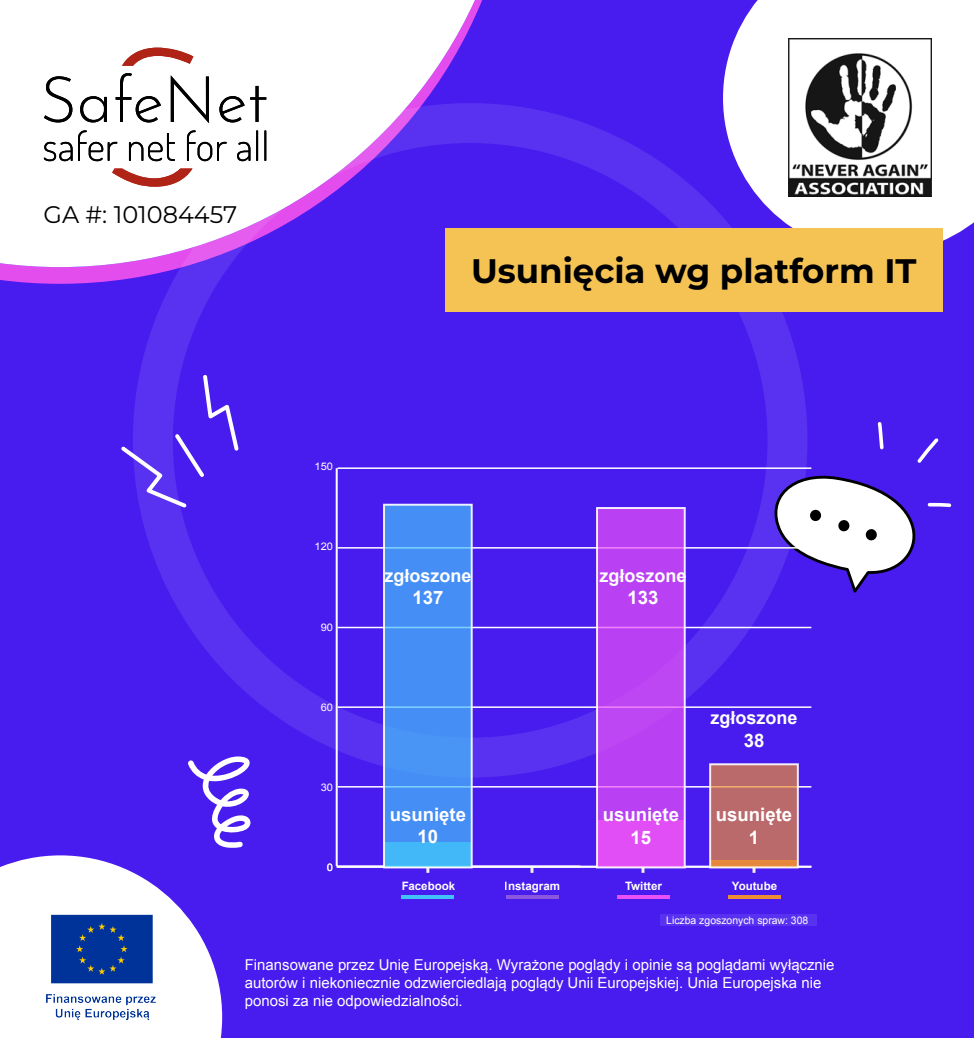
<style>
.page{position:relative;width:974px;height:1038px;background:#481bef}
.page>*{position:absolute;margin:0;border:0;box-sizing:border-box;transform-origin:0 0}
.t1{font:700 34px "Montserrat";color:#000}
.t2{font:24px "Montserrat";color:#000}
.t3{font:700 18.6px/22.2px "Arial";color:#fff;text-align:center}
.t4{font:700 18px "Arial";color:#fff}
.t5{font:15px/18px "Arial";color:#fff}
.t6{font:700 11.6px "Arial";color:#fff}
.t7{font:10.4px "Arial";color:#fff}
.t8{font:10.4px "Arial";color:#fff;scale:1.06 1}
</style>
<div class="page">
<svg style="left:0;top:0;width:482px;height:284px"></svg>
<svg style="left:0;top:0;width:475px;height:267px;fill:#fff"></svg>
<svg style="left:44px;top:48px;width:222px;height:139px"></svg>
<svg style="left:723px;top:0;width:251px;height:241px;fill:#fff"></svg>
<div style="left:133px;top:103px;width:674px;height:675px;border:40px solid #fff;border-radius:50%"></div>
<svg style="left:0;top:855px;width:222px;height:183px;fill:#fff"></svg>
<div style="left:445px;top:229px;width:498px;height:83px;background:#f5c354"></div>
<img style="left:39px;top:903px;width:126px;height:127px">
<svg style="left:188px;top:756px;width:63px;height:92px"></svg>
<svg style="left:121px;top:372px;width:118px;height:139px"></svg>
<svg style="left:917px;top:438px;width:22px;height:25px"></svg>
<svg style="left:878px;top:422px;width:6px;height:27px"></svg>
<svg style="left:761px;top:471px;width:190px;height:126px"></svg>
<img style="left:789px;top:39px;width:143px;height:158px">
<div style="left:660px;top:915px;width:157px;height:11px;background:#5931f0"></div>
<hr style="left:336px;top:468px;width:2px;height:398px;background:#fff">
<hr style="left:337px;top:866px;width:474px;height:2px;background:#fff">
<svg style="left:426px;top:868px;width:3px;height:5px"></svg>
<svg style="left:531px;top:868px;width:3px;height:5px"></svg>
<svg style="left:642px;top:868px;width:3px;height:5px"></svg>
<svg style="left:753px;top:869px;width:3px;height:4px"></svg>
<hr style="left:402px;top:896px;width:52px;height:3px;background:#43c1f9">
<hr style="left:506px;top:896px;width:52px;height:3px;background:#8c57dc">
<hr style="left:617px;top:896px;width:52px;height:3px;background:#ea51f6">
<hr style="left:728px;top:896px;width:52px;height:3px;background:#ee8d34">
<hr style="left:337px;top:865px;width:243px;height:2px;background:#fff">
<hr style="left:338px;top:786px;width:473px;height:2px;background:#fff">
<hr style="left:338px;top:706px;width:473px;height:2px;background:#fff">
<hr style="left:338px;top:627px;width:473px;height:1px;background:#fff">
<hr style="left:338px;top:547px;width:473px;height:2px;background:#fff">
<hr style="left:338px;top:467px;width:473px;height:2px;background:#fff">
<div style="left:384px;top:842px;width:88px;height:24px;background:#43b8f8"></div>
<div style="left:384px;top:504px;width:88px;height:338px;background:#448ef5"></div>
<div style="left:597px;top:508px;width:88px;height:313px;background:#b940f3"></div>
<div style="left:597px;top:821px;width:88px;height:47px;background:#e14ef5"></div>
<div style="left:710px;top:860px;width:88px;height:8px;background:#e5873d"></div>
<div style="left:710px;top:764px;width:88px;height:96px;background:#bb6a6c"></div>
<div style="left:383px;top:504px;width:90px;height:364px;border:2px solid #fff"></div>
<div style="left:596px;top:507px;width:90px;height:361px;border:2px solid #fff"></div>
<hr style="left:710px;top:868px;width:88px;height:1px;background:#ee8d34">
<div style="left:709px;top:763px;width:90px;height:105px;border:2px solid #fff"></div>
<h2 class="t2" style="left:44px;top:198px;width:195px">GA #: 101084457</h2>
<h1 class="t1" style="left:471px;top:248px;width:447px">Usunięcia wg platform IT</h1>
<p class="t8" style="left:315px;top:460px;width:19px">150</p>
<p class="t8" style="left:315px;top:540px;width:19px">120</p>
<p class="t8" style="left:321px;top:620px;width:13px">90</p>
<p class="t8" style="left:321px;top:700px;width:13px">60</p>
<p class="t8" style="left:321px;top:780px;width:13px">30</p>
<p class="t8" style="left:327px;top:860px;width:7px">0</p>
<p class="t4" style="left:384px;top:563px;width:89px">zgłoszone</p>
<p class="t3" style="left:412px;top:587px;width:32px">137</p>
<p class="t4" style="left:600px;top:563px;width:89px">zgłoszone</p>
<p class="t3" style="left:628px;top:587px;width:32px">133</p>
<p class="t4" style="left:711px;top:705px;width:89px">zgłoszone</p>
<p class="t3" style="left:744px;top:729px;width:22px">38</p>
<p class="t3" style="left:390px;top:803px;width:78px">usunięte<br>10</p>
<p class="t3" style="left:603px;top:804px;width:78px">usunięte<br>15</p>
<p class="t3" style="left:716px;top:804px;width:78px">usunięte<br>1</p>
<p class="t6" style="left:401px;top:878px;width:55px">Facebook</p>
<p class="t6" style="left:505px;top:878px;width:57px">Instagram</p>
<p class="t6" style="left:625px;top:878px;width:39px">Twitter</p>
<p class="t6" style="left:732px;top:878px;width:47px">Youtube</p>
<p class="t7" style="left:666px;top:913px;width:144px">Liczba zgoszonych spraw: 308</p>
<p class="t5" style="left:245px;top:956px;width:591px">Finansowane przez Unię Europejską. Wyrażone poglądy i opinie są poglądami wyłącznie autorów i niekoniecznie odzwierciedlają poglądy Unii Europejskiej. Unia Europejska nie ponosi za nie odpowiedzialności.</p>
</div>
